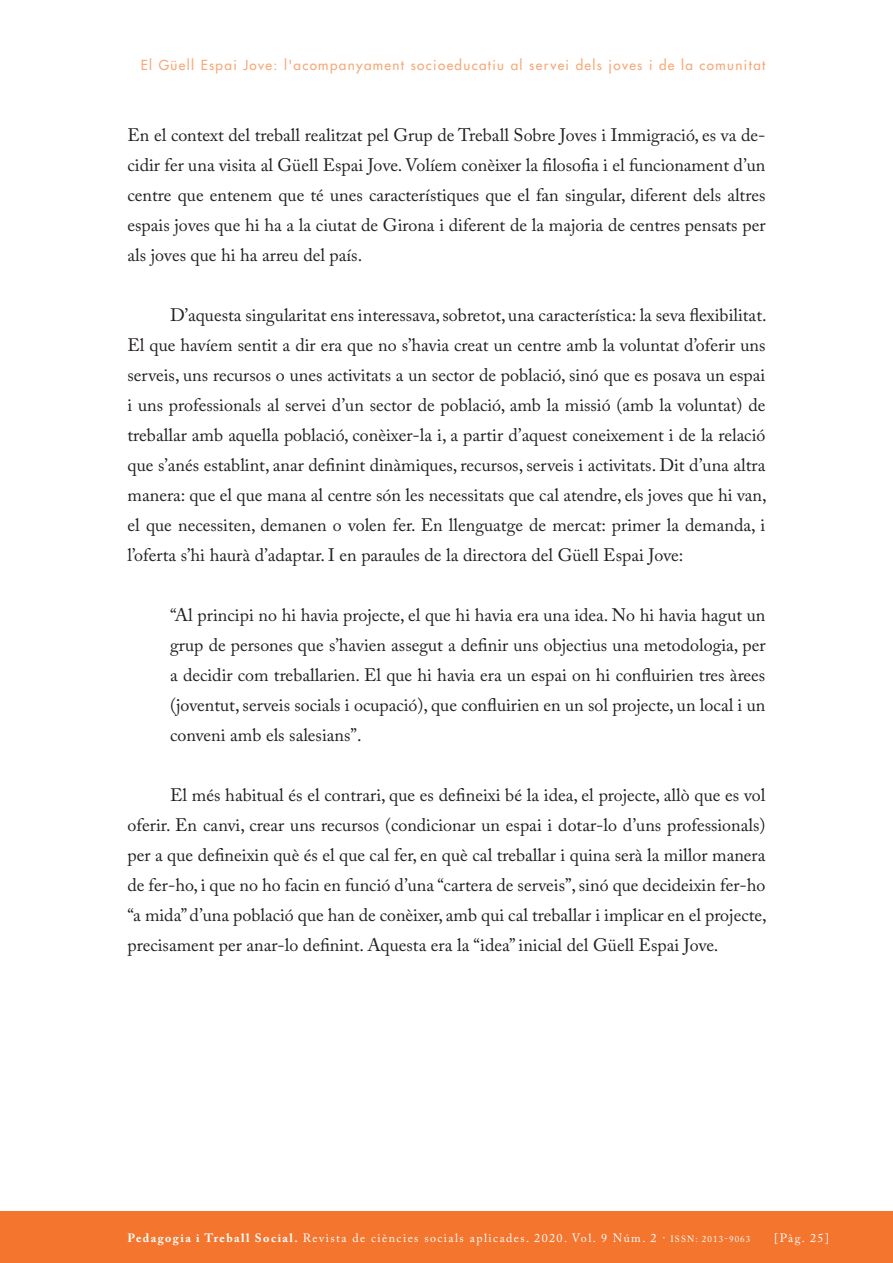
<style>
.page{position:relative;width:893px;height:1263px;background:#fff}
.page>*{position:absolute;margin:0;border:0;box-sizing:border-box;transform-origin:0 0}
.TEXT_COMU{font:18px/30px "Adobe Caslon Pro";color:#231f20;text-align:justify}
.CAPÇALERA_DRETA{font:13.5px "Futura";letter-spacing:.1em;color:#f8a877}
.t1{font:12px "Adobe Caslon Pro";letter-spacing:.12em;color:#fff}
.s1{font-weight:700}
.s2{font-size:9px}
</style>
<div class="page">
<div style="left:0;top:1212px;width:893px;height:51px;background:#f3752e"></div>
<p class="CAPÇALERA_DRETA" style="left:141px;top:57px;width:626px">El Güell Espai Jove: l'acompanyament socioeducatiu al servei dels joves i de la comunitat</p>
<p class="TEXT_COMU" style="left:128px;top:120px;width:639px">En el context del treball realitzat pel Grup de Treball Sobre Joves i Immigració, es va de&shy;cidir fer una visita al Güell Espai Jove. Volíem conèixer la filosofia i el funcionament d’un centre que entenem que té unes característiques que el fan singular, diferent dels altres espais joves que hi ha a la ciutat de Girona i diferent de la majoria de centres pensats per als joves que hi ha arreu del país.</p>
<p class="TEXT_COMU" style="left:128px;top:300px;width:641px;text-indent:43px">D’aquesta singularitat ens interessava, sobretot, una característica: la seva flexibilitat.<br>El que havíem sentit a dir era que no s’havia creat un centre amb la voluntat d’oferir uns serveis, uns recursos o unes activitats a un sector de població, sinó que es posava un espai i uns professionals al servei d’un sector de població, amb la missió (amb la voluntat) de treballar amb aquella població, conèixer-la i, a partir d’aquest coneixement i de la relació que s’anés establint, anar definint dinàmiques, recursos, serveis i activitats. Dit d’una altra manera: que el que mana al centre són les necessitats que cal atendre, els joves que hi van, el que necessiten, demanen o volen fer. En llenguatge de mercat: primer la demanda, i l’oferta s’hi haurà d’adaptar. I en paraules de la directora del Güell Espai Jove:</p>
<p class="TEXT_COMU" style="left:170px;top:600px;width:597px">“Al principi no hi havia projecte, el que hi havia era una idea. No hi havia hagut un grup de persones que s’havien assegut a definir uns objectius una metodologia, per a decidir com treballarien. El que hi havia era un espai on hi confluirien tres àrees (joventut, serveis socials i ocupació), que confluirien en un sol projecte, un local i un conveni amb els salesians”.</p>
<p class="TEXT_COMU" style="left:128px;top:780px;width:640px;text-indent:43px">El més habitual és el contrari, que es defineixi bé la idea, el projecte, allò que es vol oferir. En canvi, crear uns recursos (condicionar un espai i dotar-lo d’uns professionals) per a que defineixin què és el que cal fer, en què cal treballar i quina serà la millor manera de fer-ho, i que no ho facin en funció d’una “cartera de serveis”, sinó que decideixin fer-ho “a mida” d’una població que han de conèixer, amb qui cal treballar i implicar en el projecte, precisament per anar-lo definint. Aquesta era la “idea” inicial del Güell Espai Jove.</p>
<p class="t1" style="left:128px;top:1231px;width:624px"><span class="s1">Pedagogia i Treball Social.</span> Revista de ciències socials aplicades. 2020. Vol. 9 Núm. 2 · <span class="s2">ISSN: 2013-9063</span></p>
<p class="t1" style="left:774px;top:1231px;width:56px">[Pàg. 25]</p>
</div>
